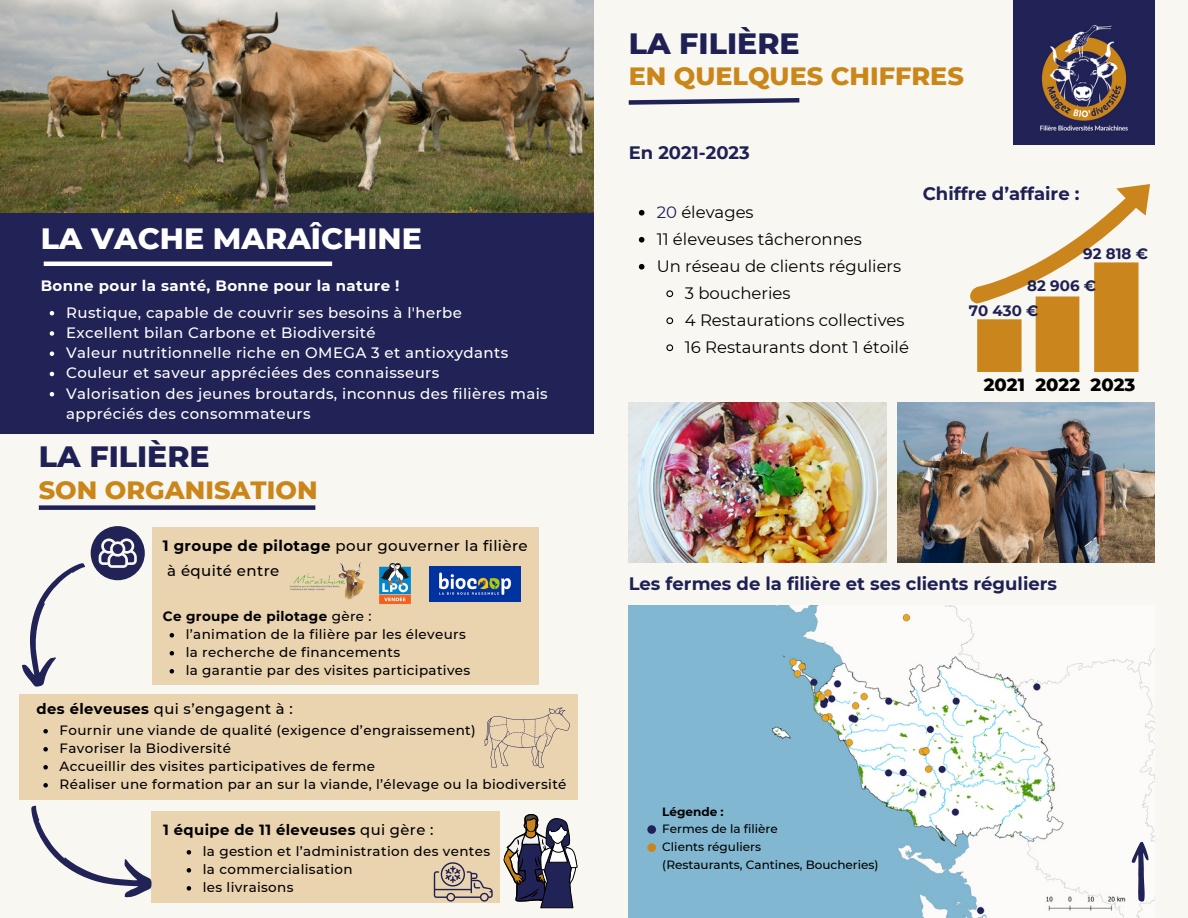
<style>
.page{position:relative;width:1188px;height:918px;background:#f8f7f2}
.page>*{position:absolute;margin:0;border:0;box-sizing:border-box;transform-origin:0 0}
.t1{font:800 30px "Montserrat";color:#1f2053}
.t2{font:800 30px "Montserrat";color:#fff}
.t3{font:800 25.5px "Montserrat";color:#cb861a}
.t4{font:700 18px "Montserrat";color:#1f2053}
.t5{font:800 18px "Montserrat";color:#000}
.t6{font:16.5px "Montserrat";color:#000}
.t7{font:500 15px/20.2px "Montserrat";letter-spacing:.025em;color:#fff}
.t8{font:500 15px/24.8px "Montserrat";letter-spacing:.025em;color:#000}
.t9{font:700 15px "Montserrat";letter-spacing:.025em;color:#fff}
.t10{font:700 15px "Montserrat";color:#1f2053}
.t11{font:700 14.7px "Montserrat";letter-spacing:.025em;color:#000}
.t12{font:500 14.7px "Montserrat";letter-spacing:.025em;color:#000}
.t13{font:500 13.5px "Montserrat";letter-spacing:.025em;color:#000}
.t14{font:700 13.5px "Montserrat";letter-spacing:.025em;color:#000}
.t15{font:500 12px "Montserrat";color:#000}
.t16{font:700 12px "Montserrat";color:#000}
.s1{font-weight:700}
.s2{font-weight:500}
.s3{color:#1f2053}
</style>
<div class="page">
<div style="left:0;top:212px;width:594px;height:222px;background:#212255"></div>
<img style="left:629px;top:403px;width:257px;height:160px">
<img style="left:898px;top:403px;width:256px;height:160px">
<hr style="left:44px;top:262px;width:288px;height:4px;background:#fff">
<img style="left:629px;top:606px;width:525px;height:312px">
<svg style="left:628px;top:98px;width:172px;height:7px"></svg>
<div style="left:1014px;top:0;width:141px;height:145px;background:#212255"></div>
<img style="left:1040px;top:25px;width:88px;height:106px">
<div style="left:39px;top:505px;width:276px;height:5px;background:#1f2053"></div>
<img style="left:0;top:0;width:594px;height:213px">
<svg style="left:22px;top:526px;width:123px;height:161px"></svg>
<div style="left:152px;top:812px;width:348px;height:91px;background:#ead3af"></div>
<svg style="left:187px;top:850px;width:4px;height:5px"></svg>
<svg style="left:187px;top:868px;width:4px;height:5px"></svg>
<svg style="left:187px;top:886px;width:4px;height:5px"></svg>
<div style="left:20px;top:695px;width:558px;height:105px;background:#ead3af"></div>
<svg style="left:43px;top:729px;width:5px;height:5px"></svg>
<svg style="left:43px;top:747px;width:5px;height:5px"></svg>
<svg style="left:43px;top:765px;width:5px;height:5px"></svg>
<svg style="left:43px;top:783px;width:5px;height:5px"></svg>
<div style="left:152px;top:528px;width:386px;height:157px;background:#ead3af"></div>
<img style="left:379px;top:563px;width:32px;height:41px">
<img style="left:289px;top:562px;width:76px;height:38px">
<img style="left:430px;top:567px;width:91px;height:35px">
<svg style="left:31px;top:805px;width:128px;height:98px"></svg>
<svg style="left:485px;top:708px;width:85px;height:59px"></svg>
<svg style="left:434px;top:862px;width:58px;height:40px"></svg>
<svg style="left:504px;top:814px;width:73px;height:94px"></svg>
<svg style="left:970px;top:184px;width:180px;height:188px"></svg>
<svg style="left:1129px;top:841px;width:26px;height:62px"></svg>
<svg style="left:647px;top:825px;width:9px;height:9px"></svg>
<svg style="left:170px;top:633px;width:4px;height:5px"></svg>
<svg style="left:170px;top:651px;width:4px;height:5px"></svg>
<svg style="left:170px;top:669px;width:4px;height:5px"></svg>
<svg style="left:639px;top:210px;width:5px;height:6px"></svg>
<svg style="left:639px;top:237px;width:5px;height:6px"></svg>
<svg style="left:639px;top:264px;width:5px;height:6px"></svg>
<svg style="left:666px;top:290px;width:8px;height:8px"></svg>
<svg style="left:666px;top:317px;width:8px;height:8px"></svg>
<svg style="left:666px;top:344px;width:8px;height:8px"></svg>
<svg style="left:50px;top:311px;width:4px;height:4px"></svg>
<svg style="left:50px;top:331px;width:4px;height:5px"></svg>
<svg style="left:50px;top:351px;width:4px;height:5px"></svg>
<svg style="left:50px;top:372px;width:4px;height:4px"></svg>
<svg style="left:50px;top:392px;width:4px;height:4px"></svg>
<svg style="left:647px;top:843px;width:9px;height:9px"></svg>
<p class="t2" style="left:41px;top:220px;width:383px">LA VACHE MARAÎCHINE</p>
<p class="t9" style="left:41px;top:277px;width:360px">Bonne pour la santé, Bonne pour la nature !</p>
<p class="t7" style="left:66px;top:302px;width:397px">Rustique, capable de couvrir ses besoins à l'herbe</p>
<p class="t7" style="left:66px;top:322px;width:311px">Excellent bilan Carbone et Biodiversité</p>
<p class="t7" style="left:66px;top:343px;width:444px">Valeur nutritionnelle riche en OMEGA 3 et antioxydants</p>
<h2 class="t7" style="left:66px;top:363px;width:375px">Couleur et saveur appréciées des connaisseurs</h2>
<h3 class="t7" style="left:66px;top:383px;width:483px">Valorisation des jeunes broutards, inconnus des filières mais appréciés des consommateurs</h3>
<p class="t1" style="left:39px;top:438px;width:172px">LA FILIÈRE</p>
<p class="t3" style="left:39px;top:474px;width:280px">SON ORGANISATION</p>
<p class="t8" style="left:163px;top:533px;width:366px"><span class="s1">1 groupe de pilotage</span> pour gouverner la filière à équité entre</p>
<p class="t14" style="left:163px;top:608px;width:210px">Ce groupe de pilotage <span class="s2">gère :</span></p>
<p class="t13" style="left:186px;top:626px;width:282px">l’animation de la filière par les éleveurs</p>
<p class="t13" style="left:186px;top:644px;width:216px">la recherche de financements</p>
<h5 class="t13" style="left:186px;top:662px;width:286px">la garantie par des visites participatives</h5>
<p class="t12" style="left:37px;top:700px;width:258px"><span class="s1">des éleveuses</span> qui s’engagent à :</p>
<h2 class="t13" style="left:60px;top:722px;width:418px">Fournir une viande de qualité (exigence d’engraissement)</h2>
<p class="t13" style="left:60px;top:740px;width:173px">Favoriser la Biodiversité</p>
<p class="t13" style="left:60px;top:758px;width:317px">Accueillir des visites participatives de ferme</p>
<h5 class="t13" style="left:60px;top:776px;width:508px">Réaliser une formation par an sur la viande, l’élevage ou la biodiversité</h5>
<p class="t11" style="left:163px;top:821px;width:272px">1 équipe de 11 éleveuses <span class="s2">qui gère :</span></p>
<p class="t13" style="left:203px;top:843px;width:289px">la gestion et l’administration des ventes</p>
<p class="t13" style="left:203px;top:861px;width:151px">la commercialisation</p>
<p class="t13" style="left:203px;top:879px;width:92px">les livraisons</p>
<p class="t1" style="left:629px;top:25px;width:172px">LA FILIÈRE</p>
<p class="t3" style="left:629px;top:61px;width:337px">EN QUELQUES CHIFFRES</p>
<p class="t4" style="left:629px;top:142px;width:123px">En 2021-2023</p>
<p class="t6" style="left:657px;top:202px;width:98px"><span class="s3">20</span> élevages</p>
<p class="t6" style="left:657px;top:229px;width:207px">11 éleveuses tâcheronnes</p>
<p class="t6" style="left:657px;top:256px;width:246px">Un réseau de clients réguliers</p>
<p class="t6" style="left:685px;top:283px;width:107px">3 boucheries</p>
<h5 class="t6" style="left:685px;top:310px;width:221px">4 Restaurations collectives</h5>
<p class="t6" style="left:685px;top:337px;width:226px">16 Restaurants dont 1 étoilé</p>
<p class="t4" style="left:923px;top:182px;width:158px">Chiffre d’affaire :</p>
<p class="t10" style="left:1083px;top:244px;width:66px">92 818 €</p>
<p class="t10" style="left:1027px;top:277px;width:70px">82 906 €</p>
<p class="t10" style="left:969px;top:302px;width:71px">70 430 €</p>
<p class="t5" style="left:984px;top:373px;width:153px">2021 2022 2023</p>
<p class="t4" style="left:629px;top:573px;width:430px">Les fermes de la filière et ses clients réguliers</p>
<p class="t16" style="left:662px;top:804px;width:63px">Légende :</p>
<h3 class="t15" style="left:662px;top:821px;width:117px">Fermes de la filière</h3>
<p class="t15" style="left:662px;top:839px;width:100px">Clients réguliers</p>
<h5 class="t15" style="left:662px;top:857px;width:218px">(Restaurants, Cantines, Boucheries)</h5>
</div>
